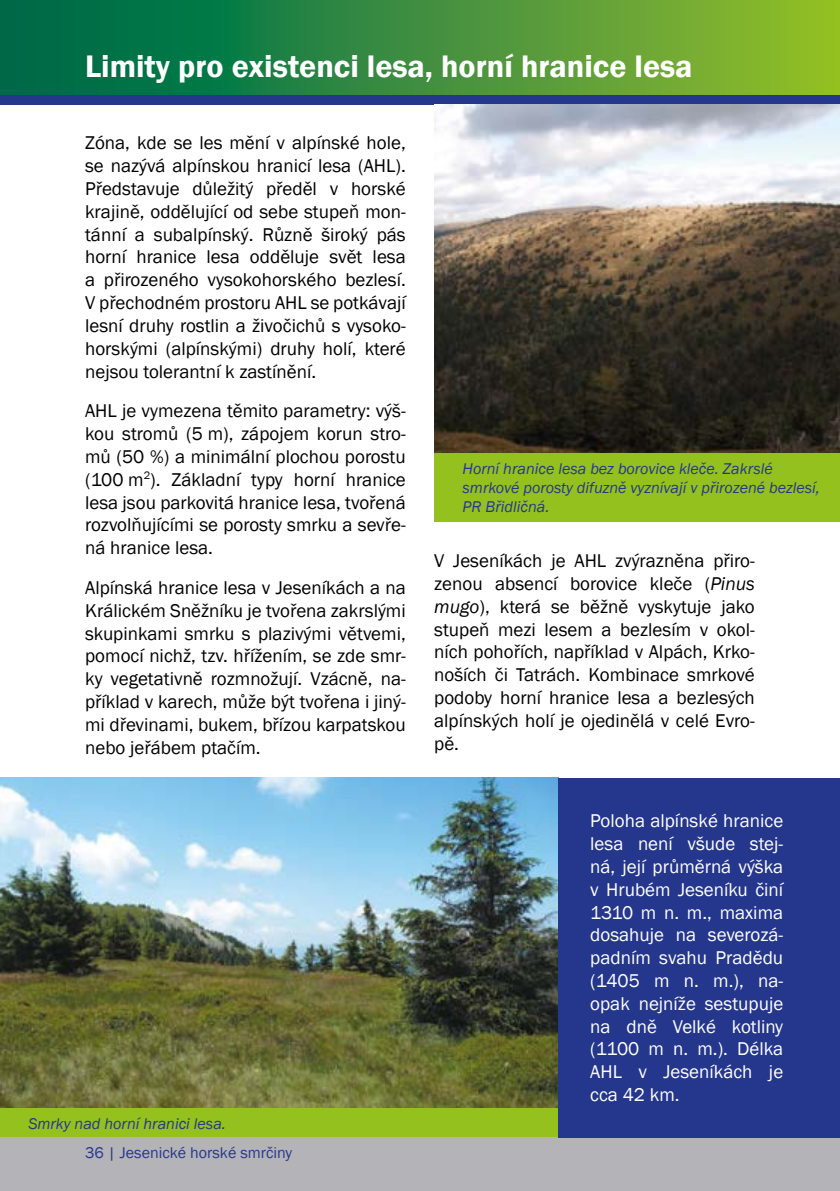
<style>
.page{position:relative;width:840px;height:1191px;background:#fff}
.page>*{position:absolute;margin:0;border:0;box-sizing:border-box;transform-origin:0 0}
.t1{font:600 32px "Franklin Gothic";color:#fff}
.t2{font:19px/22.8px "Franklin Gothic";color:#000;text-align:justify}
.t3{font:19px/22.8px "Franklin Gothic";color:#fff;text-align:justify}
.t4{font:italic 16px/19.2px "Franklin Gothic";color:#25378d}
.t5{font:16px "Franklin Gothic";color:#25378d}
.s1{font-style:italic}
</style>
<div class="page">
<svg style="left:0;top:0;width:839px;height:95px;background:#3e903c"></svg>
<div style="left:0;top:95px;width:839px;height:10px;background:#25378d"></div>
<div style="left:0;top:1137px;width:839px;height:54px;background:#b4b3b7"></div>
<img style="left:434px;top:105px;width:405px;height:348px">
<div style="left:434px;top:453px;width:405px;height:68px;background:#95c11f"></div>
<img style="left:0;top:778px;width:557px;height:330px">
<div style="left:0;top:1108px;width:557px;height:29px;background:#95c11f"></div>
<div style="left:557px;top:778px;width:282px;height:359px;background:#25378d"></div>
<h1 class="t1" style="left:85px;top:47px;width:608px">Limity pro existenci lesa, horní hranice lesa</h1>
<p class="t2" style="left:85px;top:132px;width:322px">Zóna, kde se les mění v alpínské hole, se nazývá alpínskou hranicí lesa (AHL).<br>Představuje důležitý předěl v horské krajině, oddělující od sebe stupeň mon&shy;tánní a subalpínský. Různě široký pás horní hranice lesa odděluje svět lesa a přirozeného vysokohorského bezlesí.<br>V přechodném prostoru AHL se potkávají lesní druhy rostlin a živočichů s vysoko&shy;horskými (alpínskými) druhy holí, které nejsou tolerantní k zastínění.</p>
<p class="t2" style="left:85px;top:400px;width:322px">AHL je vymezena těmito parametry: výš&shy;kou stromů (5 m), zápojem korun stro&shy;mů (50 %) a minimální plochou porostu (100 m<sup>2</sup>). Základní typy horní hranice lesa jsou parkovitá hranice lesa, tvořená rozvolňujícími se porosty smrku a sevře&shy;ná hranice lesa.</p>
<p class="t2" style="left:85px;top:576px;width:322px">Alpínská hranice lesa v Jeseníkách a na Králickém Sněžníku je tvořena zakrslými skupinkami smrku s plazivými větvemi, pomocí nichž, tzv. hřížením, se zde smr&shy;ky vegetativně rozmnožují. Vzácně, na&shy;příklad v karech, může být tvořena i jiný&shy;mi dřevinami, bukem, břízou karpatskou nebo jeřábem ptačím.</p>
<p class="t4" style="left:28px;top:1113px;width:199px">Smrky nad horní hranici lesa.</p>
<p class="t5" style="left:85px;top:1143px;width:208px">36 | Jesenické horské smrčiny</p>
<p class="t4" style="left:462px;top:459px;width:358px">Horní hranice lesa bez borovice kleče. Zakrslé smrkové porosty difuzně vyznívají v přirozené bezlesí,<br>PR Břidličná.</p>
<p class="t2" style="left:434px;top:550px;width:322px">V Jeseníkách je AHL zvýrazněna přiro&shy;zenou absencí borovice kleče (<span class="s1">Pinus mugo</span>), která se běžně vyskytuje jako stupeň mezi lesem a bezlesím v okol&shy;ních pohořích, například v Alpách, Krko&shy;noších či Tatrách. Kombinace smrkové podoby horní hranice lesa a bezlesých alpínských holí je ojedinělá v celé Evro&shy;pě.</p>
<p class="t3" style="left:590px;top:810px;width:194px">Poloha alpínské hranice lesa není všude stej&shy;ná, její průměrná výška v Hrubém Jeseníku činí 1310 m n. m., maxima dosahuje na severozá&shy;padním svahu Pradědu (1405 m n. m.), na&shy;opak nejníže sestupuje na dně Velké kotliny (1100 m n. m.). Délka AHL v Jeseníkách je cca 42 km.</p>
</div>
